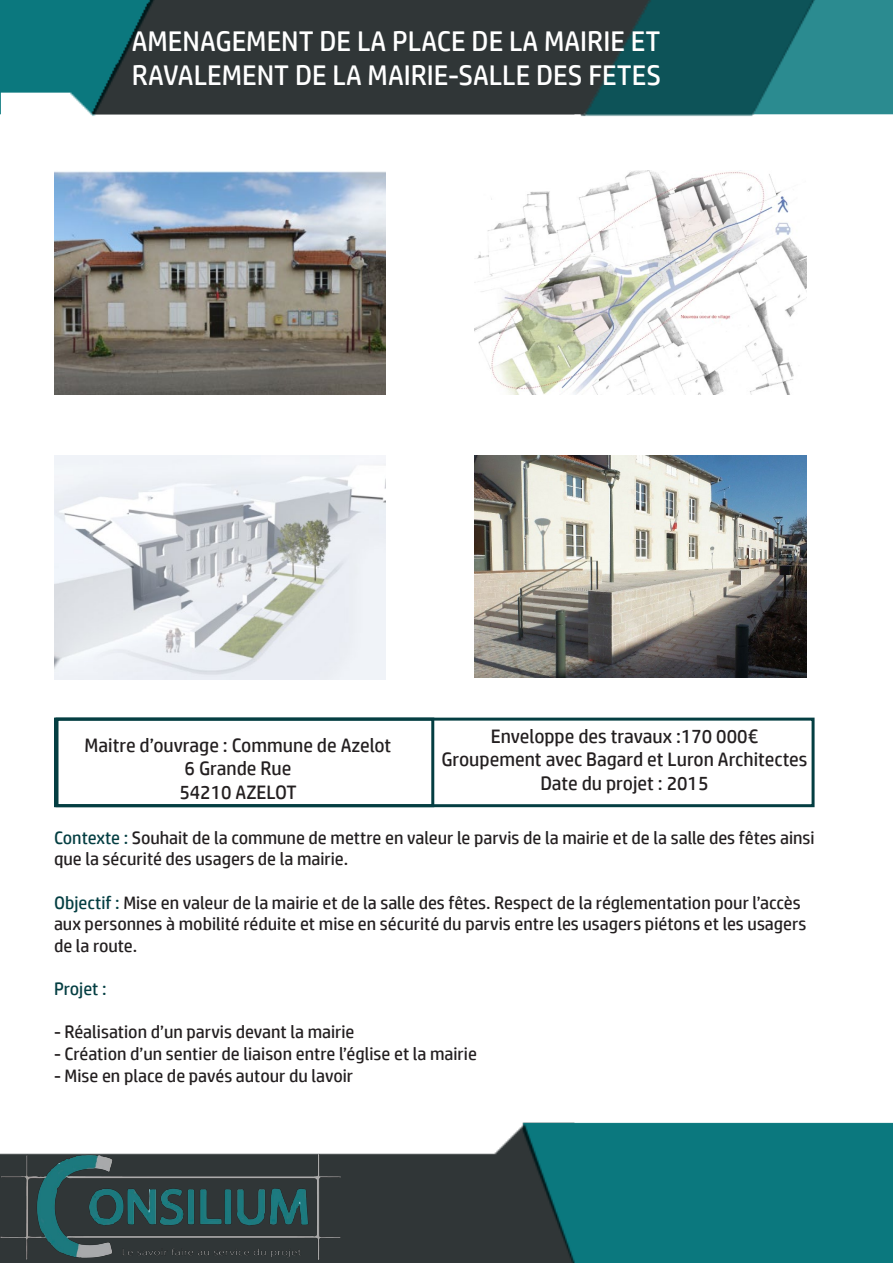
<style>
.page{position:relative;width:893px;height:1263px;background:#fff}
.page>*{position:absolute;margin:0;border:0;box-sizing:border-box;transform-origin:0 0}
.t1{font:28.5px/34.2px "HP Simplified";color:#fff}
.t2{font:19.5px/23.4px "HP Simplified";color:#231f20;text-align:center}
.t3{font:18px/21.6px "HP Simplified";color:#231f20}
.t4{font:18px "HP Simplified";color:#043e42}
.s1{color:#043e42}
</style>
<div class="page">
<img style="left:0;top:1122px;width:893px;height:141px">
<img style="left:0;top:1155px;width:341px;height:105px">
<img style="left:0;top:0;width:893px;height:808px">
<img style="left:474px;top:455px;width:332px;height:222px">
<img style="left:54px;top:170px;width:332px;height:224px">
<img style="left:54px;top:455px;width:332px;height:224px">
<img style="left:474px;top:171px;width:332px;height:223px">
<div style="left:56px;top:718px;width:759px;height:89px;border:3px solid #043e42"></div>
<div style="left:54px;top:718px;width:380px;height:89px;border:3px solid #043e42"></div>
<p class="t1" style="left:132px;top:23px;width:531px">AMENAGEMENT DE LA PLACE DE LA MAIRIE ET<br>RAVALEMENT DE LA MAIRIE-SALLE DES FETES</p>
<p class="t2" style="left:85px;top:733px;width:308px">Maitre d’ouvrage : Commune de Azelot<br>6 Grande Rue<br>54210 AZELOT</p>
<p class="t2" style="left:441px;top:724px;width:367px">Enveloppe des travaux :170 000€<br>Groupement avec Bagard et Luron Architectes<br>Date du projet : 2015</p>
<p class="t3" style="left:54px;top:826px;width:762px"><span class="s1">Contexte :</span> Souhait de la commune de mettre en valeur le parvis de la mairie et de la salle des fêtes ainsi que la sécurité des usagers de la mairie.</p>
<p class="t3" style="left:54px;top:891px;width:754px"><span class="s1">Objectif :</span> Mise en valeur de la mairie et de la salle des fêtes. Respect de la réglementation pour l’accès aux personnes à mobilité réduite et mise en sécurité du parvis entre les usagers piétons et les usagers de la route.</p>
<p class="t4" style="left:54px;top:977px;width:54px">Projet :</p>
<p class="t3" style="left:54px;top:1021px;width:302px">- Réalisation d’un parvis devant la mairie</p>
<p class="t3" style="left:54px;top:1042px;width:424px">- Création d’un sentier de liaison entre l’église et la mairie</p>
<p class="t3" style="left:54px;top:1064px;width:301px">- Mise en place de pavés autour du lavoir</p>
</div>
